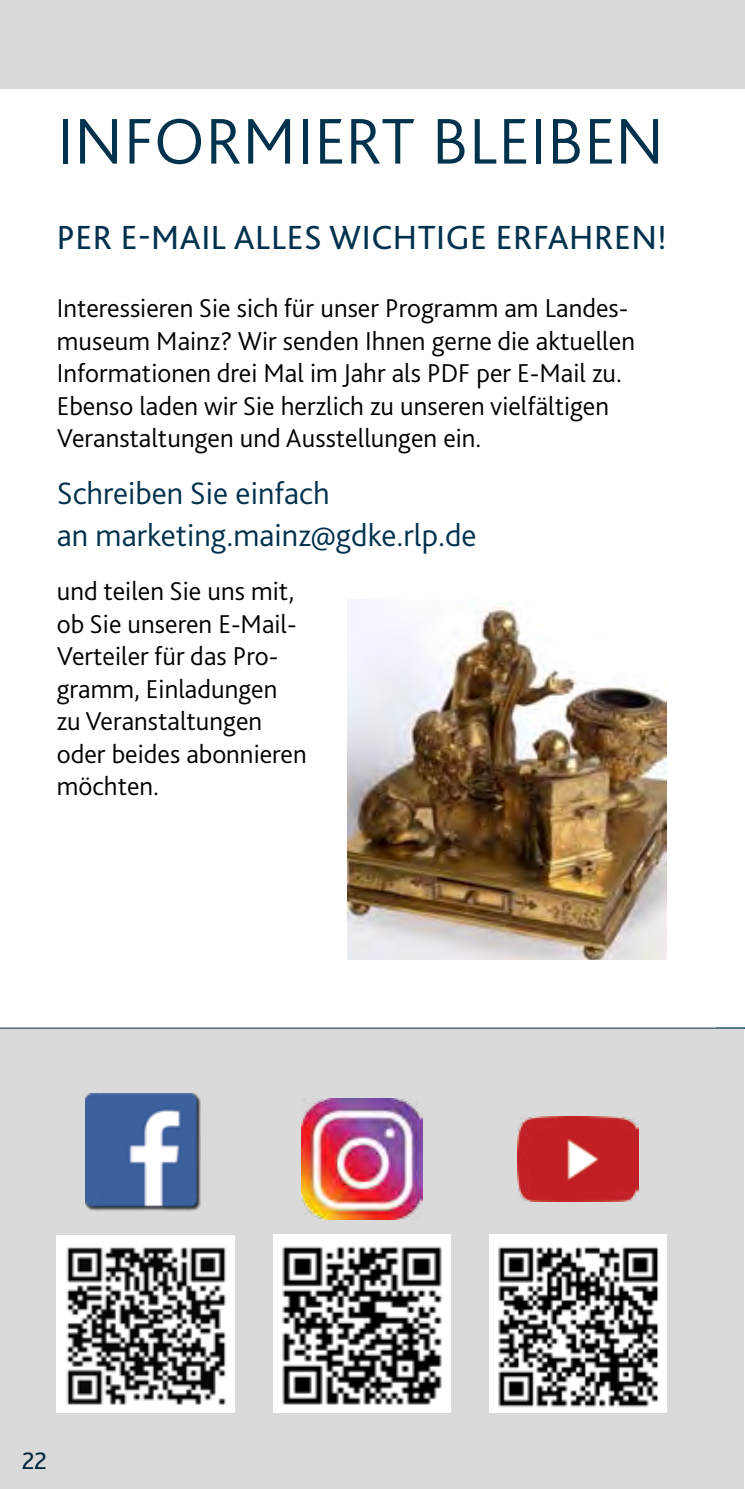
<style>
.page{position:relative;width:745px;height:1489px;background:#fff}
.page>*{position:absolute;margin:0;border:0;box-sizing:border-box;transform-origin:0 0}
.entdecken-checken{font:300 67.5px "Bliss 2";letter-spacing:.01em;color:#00314d}
.entdecken-checken-un{font:35px "Bliss 2";letter-spacing:.015em;color:#00314d}
.t1{font:300 32.5px/42.5px "Bliss 2";color:#00314d}
.entdecken-checken-un-2{font:300 27px/32.5px "Bliss 2";color:#000}
.t2{font:25px "Bliss 2";color:#00314d}
</style>
<div class="page">
<div style="left:0;top:1028px;width:743px;height:460px;background:#dadada"></div>
<div style="left:0;top:0;width:744px;height:89px;background:#dadada"></div>
<img style="left:85px;top:1093px;width:116px;height:119px">
<img style="left:301px;top:1098px;width:121px;height:121px">
<img style="left:517px;top:1116px;width:121px;height:85px">
<img style="left:57px;top:1235px;width:177px;height:177px">
<img style="left:273px;top:1234px;width:177px;height:177px">
<img style="left:489px;top:1234px;width:177px;height:177px">
<img style="left:347px;top:599px;width:319px;height:360px">
<hr style="left:0;top:1027px;width:744px;height:1px;background:#00314d">
<p class="entdecken-checken" style="left:57px;top:99px;width:608px">INFORMIERT BLEIBEN</p>
<p class="entdecken-checken-un" style="left:57px;top:216px;width:611px">PER E-MAIL ALLES WICHTIGE ERFAHREN!</p>
<p class="entdecken-checken-un-2" style="left:57px;top:291px;width:579px">Interessieren Sie sich für unser Programm am Landes&shy;museum Mainz? Wir senden Ihnen gerne die aktuellen Informationen drei Mal im Jahr als PDF per E-Mail zu.<br>Ebenso laden wir Sie herzlich zu unseren vielfältigen Veranstaltungen und Ausstellungen ein.</p>
<p class="t1" style="left:57px;top:471px;width:421px">Schreiben Sie einfach<br>an marketing.mainz@gdke.rlp.de</p>
<p class="entdecken-checken-un-2" style="left:57px;top:574px;width:251px">und teilen Sie uns mit, ob Sie unseren E-Mail-<br>Verteiler für das Pro&shy;gramm, Einladungen zu Veranstaltungen oder beides abonnieren möchten.</p>
<p class="t2" style="left:21px;top:1444px;width:27px">22</p>
</div>
